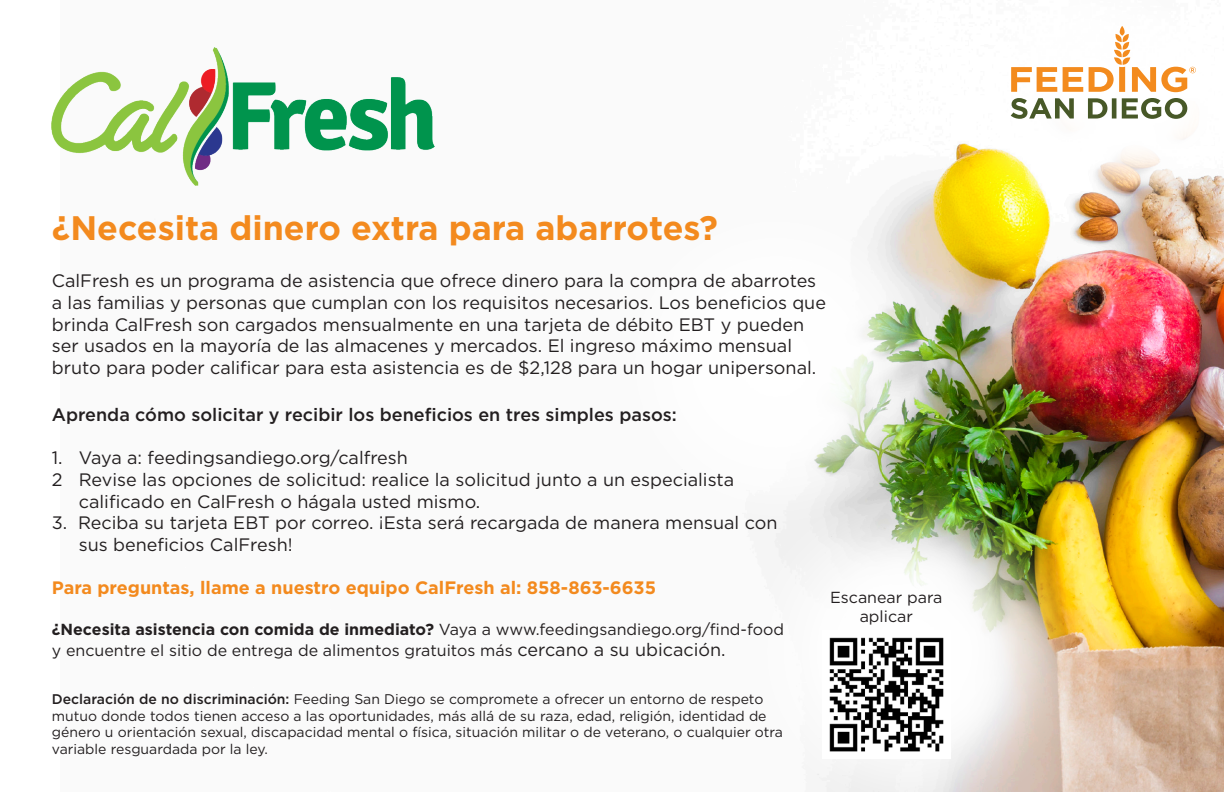
<style>
.page{position:relative;width:1224px;height:792px;background:#fff}
.page>*{position:absolute;margin:0;border:0;box-sizing:border-box;transform-origin:0 0}
.t1{font:700 34px "Gotham";color:#f38a1e}
.t2{font:18px/21.6px "Gotham";color:#231f20}
.t3{font:500 18px "Gotham";color:#231f20}
.t4{font:700 18px "Gotham";color:#f38a1e}
.t5{font:16px/21.6px "Gotham";color:#231f20}
.t6{font:14px/16.8px "Gotham";color:#231f20}
.s1{font-weight:700}
.s2{font-size:18px}
.s3{font-weight:500}
</style>
<div class="page">
<img style="left:194px;top:47px;width:1030px;height:745px">
<div style="left:953px;top:0;width:271px;height:224px;background:#fff;opacity:.75"></div>
<div style="left:1040px;top:0;width:184px;height:218px;background:#fff;opacity:.75"></div>
<div style="left:731px;top:475px;width:356px;height:317px;background:#fff;opacity:.75"></div>
<svg style="left:780px;top:524px;width:257px;height:257px"></svg>
<div style="left:598px;top:185px;width:356px;height:356px;background:#fff;opacity:.75"></div>
<div style="left:648px;top:235px;width:256px;height:256px;background:#fff;border-radius:50%"></div>
<img style="left:52px;top:48px;width:382px;height:138px">
<svg style="left:991px;top:0;width:233px;height:186px"></svg>
<img style="left:822px;top:630px;width:128px;height:128px">
<p class="t1" style="left:52px;top:205px;width:668px">¿Necesita dinero extra para abarrotes?</p>
<p class="t2" style="left:52px;top:270px;width:776px">CalFresh es un programa de asistencia que ofrece dinero para la compra de abarrotes a las familias y personas que cumplan con los requisitos necesarios. Los beneficios que brinda CalFresh son cargados mensualmente en una tarjeta de débito EBT y pueden ser usados en la mayoría de las almacenes y mercados. El ingreso máximo mensual bruto para poder calificar para esta asistencia es de $2,128 para un hogar unipersonal.</p>
<p class="t3" style="left:52px;top:403px;width:627px">Aprenda cómo solicitar y recibir los beneficios en tres simples pasos:</p>
<p class="t2" style="left:52px;top:447px;width:358px">1. Vaya a: feedingsandiego.org/calfresh</p>
<p class="t2" style="left:79px;top:468px;width:657px;text-indent:-27px">2 Revise las opciones de solicitud: realice la solicitud junto a un especialista calificado en CalFresh o hágala usted mismo.</p>
<p class="t2" style="left:79px;top:512px;width:700px;text-indent:-27px">3. Reciba su tarjeta EBT por correo. ¡Esta será recargada de manera mensual con sus beneficios CalFresh!</p>
<p class="t4" style="left:52px;top:576px;width:606px">Para preguntas, llame a nuestro equipo CalFresh al: 858-863-6635</p>
<p class="t5" style="left:52px;top:618px;width:734px"><span class="s1">¿Necesita asistencia con comida de inmediato?</span> Vaya a www.feedingsandiego.org/find-food y encuentre el sitio de entrega de alimentos gratuitos más <span class="s2">cercano a su ubicación.</span></p>
<p class="t6" style="left:52px;top:690px;width:733px"><span class="s3">Declaración de no discriminación:</span> Feeding San Diego se compromete a ofrecer un entorno de respeto mutuo donde todos tienen acceso a las oportunidades, más allá de su raza, edad, religión, identidad de género u orientación sexual, discapacidad mental o física, situación militar o de veterano, o cualquier otra variable resguardada por la ley.</p>
<p class="t5" style="left:830px;top:588px;width:114px;line-height:19.2px;text-align:center">Escanear para aplicar</p>
</div>
